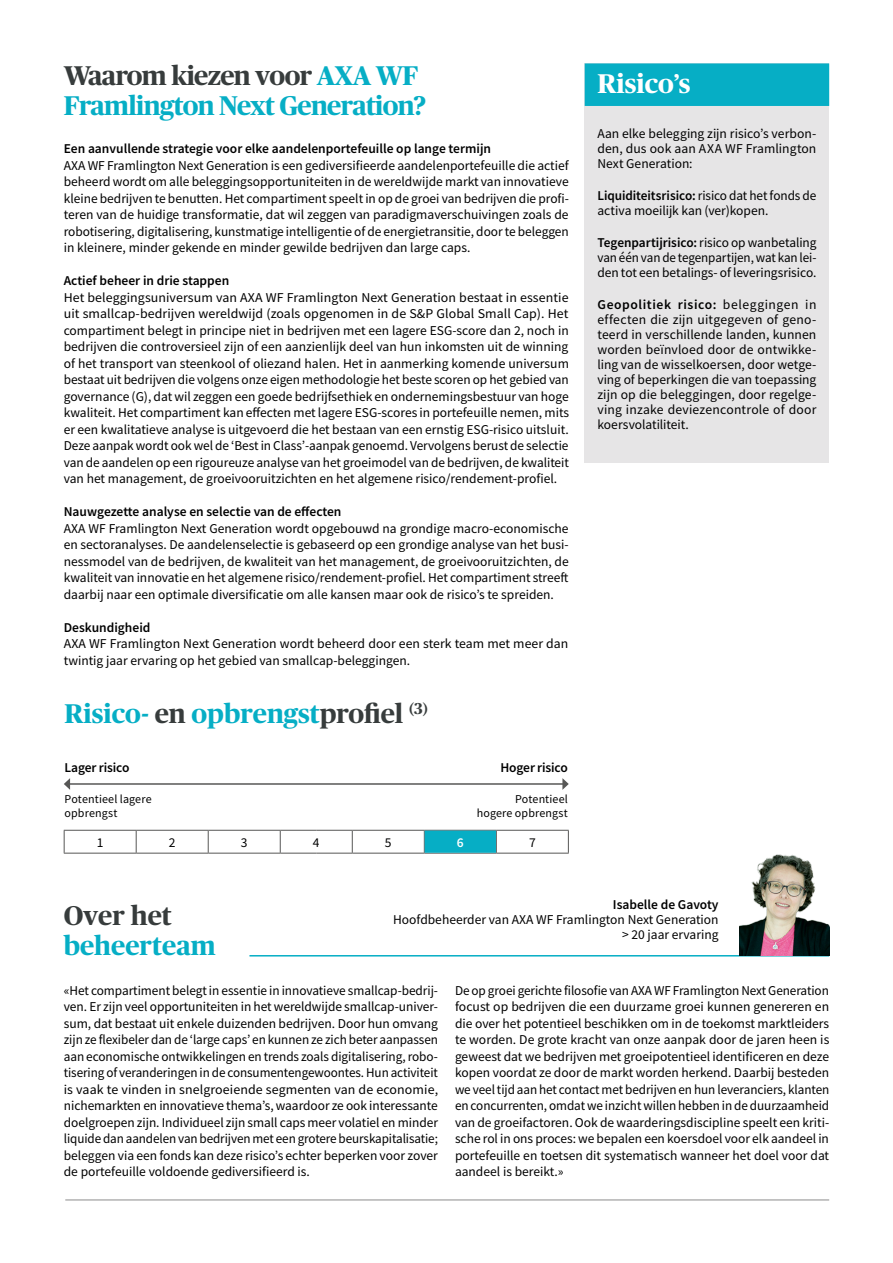
<style>
.page{position:relative;width:893px;height:1263px;background:#fff}
.page>*{position:absolute;margin:0;border:0;box-sizing:border-box;transform-origin:0 0}
.t1{font:700 27px/30px "Publico Headline";letter-spacing:-.025em;color:#06aec5}
.t2{font:700 27px "Publico Headline";color:#06aec5}
.t3{font:700 27px "Publico Headline";color:#fff}
.t4{font:700 27px "Publico Headline";color:#373c3c}
.t5{font:13.5px/16.5px "Source Sans Pro";color:#000;text-align:justify}
.t6{font:600 13.5px "Source Sans Pro";color:#000}
.t7{font:600 13.5px "Source Sans Pro";color:#fff}
.t8{font:12px/14.4px "Source Sans Pro";letter-spacing:.01em;color:#000}
.s1{color:#373c3c}
.s2{font-weight:600}
</style>
<div class="page">
<hr style="left:65px;top:1199px;width:764px;height:1px;background:#8c8c8c">
<div style="left:585px;top:63px;width:244px;height:400px;background:#e6e5e6"></div>
<div style="left:585px;top:63px;width:244px;height:43px;background:#06aec5"></div>
<hr style="left:249px;top:955px;width:491px;height:1px;background:#06aec5">
<hr style="left:740px;top:955px;width:89px;height:1px;background:#06aec5">
<img style="left:740px;top:854px;width:89px;height:101px">
<hr style="left:64px;top:830px;width:72px;height:1px;background:#575756">
<svg style="left:64px;top:831px;width:1px;height:22px"></svg>
<hr style="left:136px;top:830px;width:72px;height:1px;background:#575756">
<svg style="left:136px;top:831px;width:1px;height:22px"></svg>
<hr style="left:208px;top:830px;width:72px;height:1px;background:#575756">
<svg style="left:208px;top:831px;width:1px;height:22px"></svg>
<hr style="left:280px;top:830px;width:36px;height:1px;background:#575756">
<svg style="left:280px;top:831px;width:1px;height:22px"></svg>
<hr style="left:316px;top:830px;width:36px;height:1px;background:#575756">
<hr style="left:352px;top:830px;width:72px;height:1px;background:#575756">
<svg style="left:352px;top:831px;width:1px;height:22px"></svg>
<hr style="left:424px;top:830px;width:72px;height:1px;background:#575756">
<svg style="left:424px;top:831px;width:1px;height:22px"></svg>
<hr style="left:496px;top:830px;width:73px;height:1px;background:#575756">
<svg style="left:496px;top:831px;width:1px;height:22px"></svg>
<svg style="left:568px;top:831px;width:1px;height:22px"></svg>
<hr style="left:64px;top:853px;width:72px;height:1px;background:#575756">
<hr style="left:136px;top:853px;width:72px;height:1px;background:#575756">
<hr style="left:208px;top:853px;width:72px;height:1px;background:#575756">
<hr style="left:280px;top:853px;width:36px;height:1px;background:#575756">
<hr style="left:316px;top:853px;width:36px;height:1px;background:#575756">
<hr style="left:352px;top:853px;width:72px;height:1px;background:#575756">
<hr style="left:424px;top:853px;width:72px;height:1px;background:#575756">
<hr style="left:496px;top:853px;width:73px;height:1px;background:#575756">
<hr style="left:69px;top:783px;width:494px;height:2px;background:#575756">
<svg style="left:64px;top:778px;width:6px;height:12px"></svg>
<svg style="left:562px;top:778px;width:7px;height:12px"></svg>
<div style="left:425px;top:831px;width:71px;height:22px;background:#06aec5"></div>
<h1 class="t1" style="left:64px;top:59px;width:364px"><span class="s1">Waarom kiezen voor</span> AXA WF<br>Framlington Next Generation?</h1>
<p class="t6" style="left:64px;top:140px;width:429px">Een aanvullende strategie voor elke aandelenportefeuille op lange termijn</p>
<p class="t5" style="left:64px;top:157px;width:507px">AXA WF Framlington Next Generation is een gediversifieerde aandelenportefeuille die actief beheerd wordt om alle beleggingsopportuniteiten in de wereldwijde markt van innovatieve kleine bedrijven te benutten. Het compartiment speelt in op de groei van bedrijven die profi&shy;teren van de huidige transformatie, dat wil zeggen van paradigmaverschuivingen zoals de robotisering, digitalisering, kunstmatige intelligentie of de energietransitie, door te beleggen in kleinere, minder gekende en minder gewilde bedrijven dan large caps.</p>
<p class="t6" style="left:64px;top:272px;width:167px">Actief beheer in drie stappen</p>
<p class="t5" style="left:64px;top:289px;width:507px">Het beleggingsuniversum van AXA WF Framlington Next Generation bestaat in essentie uit smallcap-bedrijven wereldwijd (zoals opgenomen in de S&amp;P Global Small Cap). Het compartiment belegt in principe niet in bedrijven met een lagere ESG-score dan 2, noch in bedrijven die controversieel zijn of een aanzienlijk deel van hun inkomsten uit de winning of het transport van steenkool of oliezand halen. Het in aanmerking komende universum bestaat uit bedrijven die volgens onze eigen methodologie het beste scoren op het gebied van governance (G), dat wil zeggen een goede bedrijfsethiek en ondernemingsbestuur van hoge kwaliteit. Het compartiment kan effecten met lagere ESG-scores in portefeuille nemen, mits er een kwalitatieve analyse is uitgevoerd die het bestaan van een ernstig ESG-risico uitsluit.<br>Deze aanpak wordt ook wel de ‘Best in Class’-aanpak genoemd. Vervolgens berust de selectie van de aandelen op een rigoureuze analyse van het groeimodel van de bedrijven, de kwaliteit van het management, de groeivooruitzichten en het algemene risico/rendement-profiel.</p>
<p class="t6" style="left:64px;top:503px;width:279px">Nauwgezette analyse en selectie van de effecten</p>
<p class="t5" style="left:64px;top:520px;width:506px">AXA WF Framlington Next Generation wordt opgebouwd na grondige macro-economische en sectoranalyses. De aandelenselectie is gebaseerd op een grondige analyse van het busi&shy;nessmodel van de bedrijven, de kwaliteit van het management, de groeivooruitzichten, de kwaliteit van innovatie en het algemene risico/rendement-profiel. Het compartiment streeft daarbij naar een optimale diversificatie om alle kansen maar ook de risico’s te spreiden.</p>
<p class="t6" style="left:64px;top:618px;width:88px">Deskundigheid</p>
<p class="t5" style="left:64px;top:635px;width:506px">AXA WF Framlington Next Generation wordt beheerd door een sterk team met meer dan twintig jaar ervaring op het gebied van smallcap-beleggingen.</p>
<h1 class="t2" style="left:65px;top:694px;width:365px">Risico- <span class="s1">en</span> opbrengst<span class="s1">profiel</span> <sup>(3)</sup></h1>
<p class="t6" style="left:65px;top:758px;width:67px">Lager risico</p>
<p class="t6" style="left:500px;top:758px;width:69px">Hoger risico</p>
<p class="t8" style="left:65px;top:792px;width:89px">Potentieel lagere opbrengst</p>
<p class="t8" style="left:477px;top:792px;width:93px;text-align:right">Potentieel hogere opbrengst</p>
<p class="t5" style="left:97px;top:834px;width:8px">1</p>
<p class="t5" style="left:169px;top:834px;width:8px">2</p>
<p class="t5" style="left:241px;top:834px;width:8px">3</p>
<p class="t5" style="left:313px;top:834px;width:8px">4</p>
<p class="t5" style="left:385px;top:834px;width:8px">5</p>
<p class="t7" style="left:457px;top:833px;width:8px">6</p>
<p class="t5" style="left:529px;top:834px;width:8px">7</p>
<h1 class="t3" style="left:597px;top:64px;width:94px">Risico’s</h1>
<p class="t5" style="left:597px;top:125px;width:220px;line-height:15px">Aan elke belegging zijn risico’s verbon&shy;den, dus ook aan AXA WF Framlington Next Generation:</p>
<p class="t5" style="left:597px;top:187px;width:220px;line-height:15px"><span class="s2">Liquiditeitsrisico:</span> risico dat het fonds de activa moeilijk kan (ver)kopen.</p>
<p class="t5" style="left:597px;top:234px;width:220px;line-height:15px"><span class="s2">Tegenpartijrisico:</span> risico op wanbetaling van één van de tegenpartijen, wat kan lei&shy;den tot een betalings- of leveringsrisico.</p>
<p class="t5" style="left:597px;top:296px;width:220px;line-height:15px"><span class="s2">Geopolitiek risico:</span> beleggingen in effecten die zijn uitgegeven of geno&shy;teerd in verschillende landen, kunnen worden beïnvloed door de ontwikke&shy;ling van de wisselkoersen, door wetge&shy;ving of beperkingen die van toepassing zijn op die beleggingen, door regelge&shy;ving inzake deviezencontrole of door koersvolatiliteit.</p>
<h1 class="t4" style="left:64px;top:896px;width:110px">Over het</h1>
<h1 class="t2" style="left:64px;top:926px;width:153px">beheerteam</h1>
<p class="t6" style="left:613px;top:895px;width:107px">Isabelle de Gavoty</p>
<p class="t5" style="left:393px;top:912px;width:327px;line-height:15px;text-align:right">Hoofdbeheerder van AXA WF Framlington Next Generation &gt; 20 jaar ervaring</p>
<p class="t5" style="left:64px;top:982px;width:376px">«Het compartiment belegt in essentie in innovatieve smallcap-bedrij&shy;ven. Er zijn veel opportuniteiten in het wereldwijde smallcap-univer&shy;sum, dat bestaat uit enkele duizenden bedrijven. Door hun omvang zijn ze flexibeler dan de ‘large caps’ en kunnen ze zich beter aanpassen aan economische ontwikkelingen en trends zoals digitalisering, robo&shy;tisering of veranderingen in de consumentengewoontes. Hun activiteit is vaak te vinden in snelgroeiende segmenten van de economie, nichemarkten en innovatieve thema’s, waardoor ze ook interessante doelgroepen zijn. Individueel zijn small caps meer volatiel en minder liquide dan aandelen van bedrijven met een grotere beurskapitalisatie; beleggen via een fonds kan deze risico’s echter beperken voor zover de portefeuille voldoende gediversifieerd is.</p>
<p class="t5" style="left:455px;top:982px;width:376px">De op groei gerichte filosofie van AXA WF Framlington Next Generation focust op bedrijven die een duurzame groei kunnen genereren en die over het potentieel beschikken om in de toekomst marktleiders te worden. De grote kracht van onze aanpak door de jaren heen is geweest dat we bedrijven met groeipotentieel identificeren en deze kopen voordat ze door de markt worden herkend. Daarbij besteden we veel tijd aan het contact met bedrijven en hun leveranciers, klanten en concurrenten, omdat we inzicht willen hebben in de duurzaamheid van de groeifactoren. Ook de waarderingsdiscipline speelt een kriti&shy;sche rol in ons proces: we bepalen een koersdoel voor elk aandeel in portefeuille en toetsen dit systematisch wanneer het doel voor dat aandeel is bereikt.»</p>
</div>
